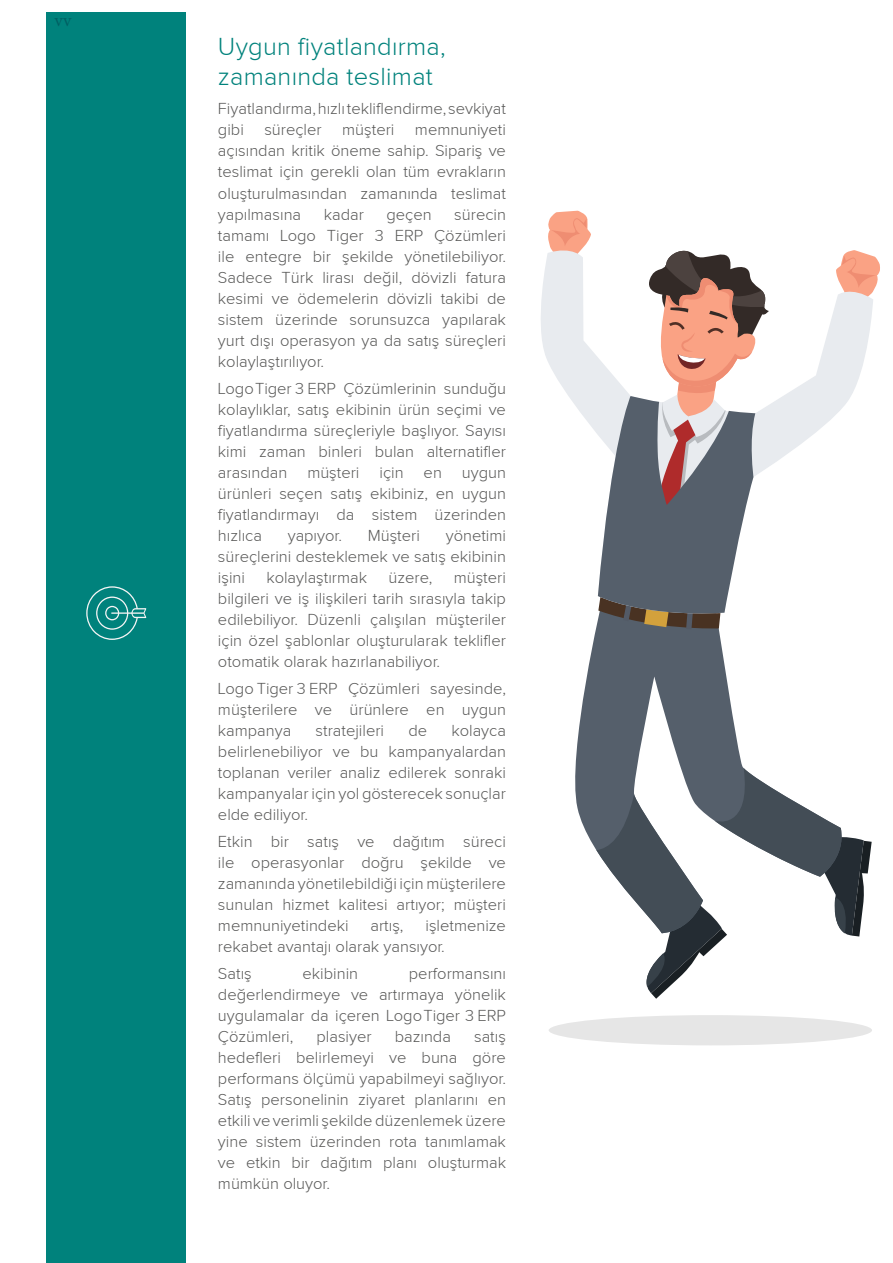
<style>
.page{position:relative;width:893px;height:1263px;background:#fff}
.page>*{position:absolute;margin:0;border:0;box-sizing:border-box;transform-origin:0 0}
.t1{font:300 25.5px/30.6px "Proxima Nova";letter-spacing:.01em;color:#00827c}
.t2{font:18px "Minion Pro";color:#006063}
.t3{font:300 16.5px/21px "Proxima Nova";color:#575756;text-align:justify}
</style>
<div class="page">
<div style="left:46px;top:13px;width:140px;height:1250px;background:#00827c"></div>
<div style="left:549px;top:1015px;width:323px;height:30px;background:#e6e6e6;border-radius:50%"></div>
<svg style="left:575px;top:631px;width:169px;height:219px;fill:#555f6b"></svg>
<svg style="left:596px;top:768px;width:276px;height:231px"></svg>
<svg style="left:541px;top:211px;width:339px;height:420px"></svg>
<svg style="left:86px;top:586px;width:60px;height:54px"></svg>
<p class="t2" style="left:54px;top:8px;width:18px">vv</p>
<h1 class="t1" style="left:218px;top:31px;width:229px">Uygun fiyatlandırma, zamanında teslimat</h1>
<p class="t3" style="left:218px;top:98px;width:289px">Fiyatlandırma, hızlı tekliflendirme, sevkiyat gibi süreçler müşteri memnuniyeti açısından kritik öneme sahip. Sipariş ve teslimat için gerekli olan tüm evrakların oluşturulmasından zamanında teslimat yapılmasına</p>
<p class="t3" style="left:324px;top:203px;width:42px">kadar</p>
<p class="t3" style="left:387px;top:203px;width:47px">geçen</p>
<p class="t3" style="left:218px;top:203px;width:289px;text-indent:236px">sürecin tamamı Logo Tiger 3 ERP Çözümleri ile entegre bir şekilde yönetilebiliyor.<br>Sadece Türk lirası değil, dövizli fatura kesimi ve ödemelerin dövizli takibi de sistem üzerinde sorunsuzca yapılarak yurt dışı operasyon ya da satış süreçleri kolaylaştırılıyor.</p>
<p class="t3" style="left:218px;top:377px;width:289px">LogoTiger 3 ERP Çözümlerinin sunduğu kolaylıklar, satış ekibinin ürün seçimi ve fiyatlandırma süreçleriyle başlıyor. Sayısı kimi zaman binleri bulan alternatifler arasından müşteri için en uygun ürünleri seçen satış ekibiniz, en uygun fiyatlandırmayı da sistem üzerinden hızlıca</p>
<p class="t3" style="left:288px;top:524px;width:56px">yapıyor.</p>
<p class="t3" style="left:368px;top:524px;width:54px">Müşteri</p>
<p class="t3" style="left:218px;top:524px;width:289px;text-indent:228px">yönetimi süreçlerini desteklemek ve satış ekibinin işini</p>
<p class="t3" style="left:266px;top:566px;width:102px">kolaylaştırmak</p>
<p class="t3" style="left:388px;top:566px;width:46px">üzere,</p>
<p class="t3" style="left:218px;top:566px;width:289px;text-indent:236px">müşteri bilgileri ve iş ilişkileri tarih sırasıyla takip edilebiliyor. Düzenli çalışılan müşteriler için özel şablonlar oluşturularak teklifler otomatik olarak hazırlanabiliyor.</p>
<p class="t3" style="left:218px;top:678px;width:289px">Logo Tiger 3 ERP Çözümleri sayesinde, müşterilere ve ürünlere en uygun kampanya</p>
<p class="t3" style="left:218px;top:720px;width:289px;text-indent:233px">kolayca belirlenebiliyor ve bu kampanyalardan toplanan veriler analiz edilerek sonraki kampanyalar için yol gösterecek sonuçlar elde ediliyor.</p>
<p class="t3" style="left:218px;top:831px;width:289px">Etkin bir satış ve dağıtım süreci ile operasyonlar doğru şekilde ve zamanında yönetilebildiği için müşterilere sunulan hizmet kalitesi artıyor; müşteri memnuniyetindeki</p>
<p class="t3" style="left:316px;top:720px;width:70px">stratejileri</p>
<p class="t3" style="left:408px;top:720px;width:20px">de</p>
<p class="t3" style="left:218px;top:915px;width:289px;text-indent:208px">işletmenize rekabet avantajı olarak yansıyor.</p>
<p class="t3" style="left:218px;top:963px;width:35px">Satış</p>
<p class="t3" style="left:303px;top:963px;width:57px">ekibinin</p>
<p class="t3" style="left:370px;top:915px;width:35px">artış,</p>
<p class="t3" style="left:218px;top:963px;width:289px;text-indent:191px">performansını değerlendirmeye ve artırmaya yönelik uygulamalar da içeren LogoTiger 3 ERP Çözümleri,</p>
<p class="t3" style="left:317px;top:1026px;width:57px">plasiyer</p>
<p class="t3" style="left:395px;top:1026px;width:58px">bazında</p>
<p class="t3" style="left:218px;top:1026px;width:289px;text-indent:256px">satış hedefleri belirlemeyi ve buna göre performans ölçümü yapabilmeyi sağlıyor.<br>Satış personelinin ziyaret planlarını en etkili ve verimli şekilde düzenlemek üzere yine sistem üzerinden rota tanımlamak ve etkin bir dağıtım planı oluşturmak mümkün oluyor.</p>
</div>
